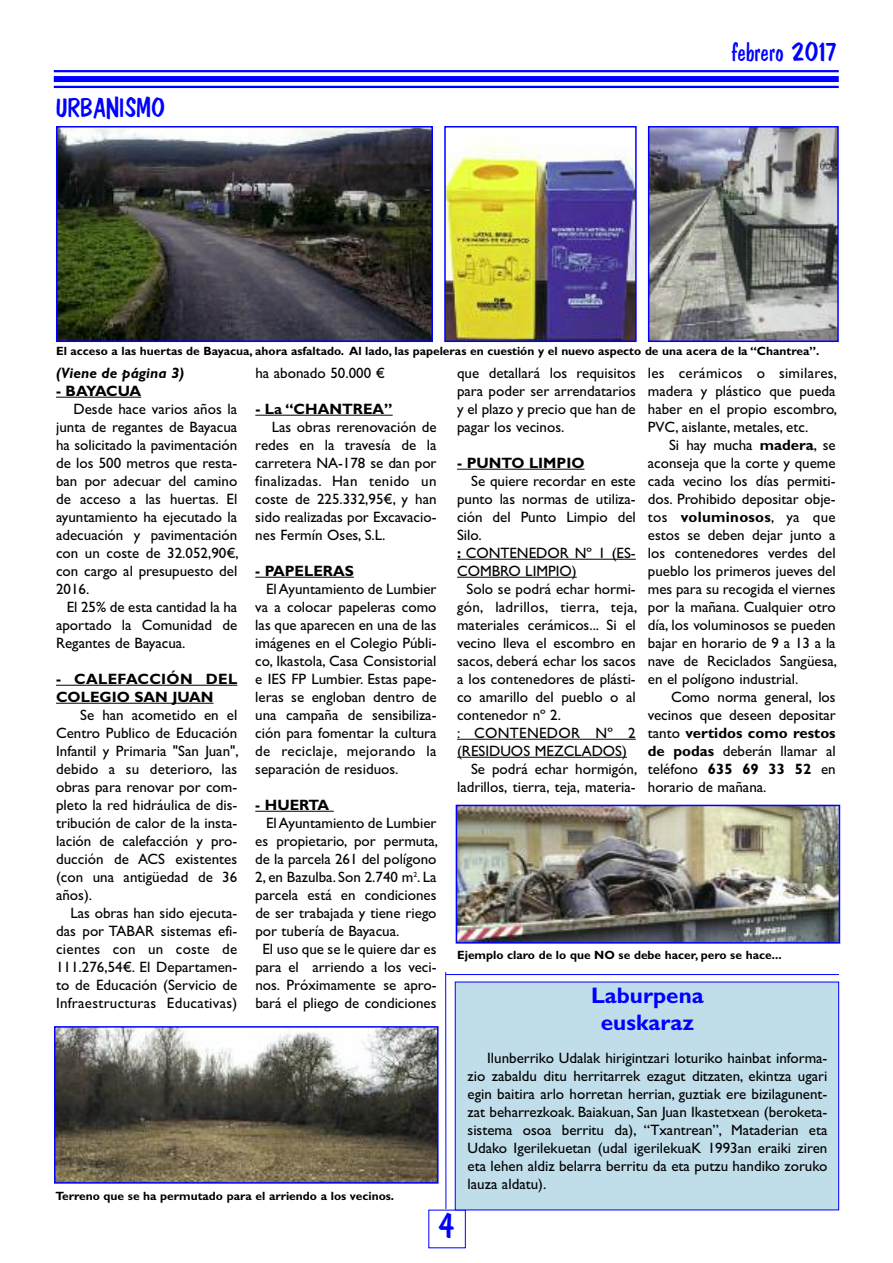
<style>
.page{position:relative;width:893px;height:1263px;background:#fff}
.page>*{position:absolute;margin:0;border:0;box-sizing:border-box;transform-origin:0 0}
.t1{font:36px "Banga S Si";color:#00f}
.t2{font:27px "Banga S Si";color:#00f}
.t3{font:700 22.5px/27px "Gill Sans";letter-spacing:-.005em;color:#00f;text-align:center}
.t4{font:15px/18px "Gill Sans";color:#000;text-align:justify}
.t5{font:700 15px/18px "Gill Sans";color:#000}
.t6{font:15px "Gill Sans";letter-spacing:.02em;color:#000}
.t7{font:italic 700 15px "Gill Sans";color:#000}
.t8{font:700 15px "Gill Sans";letter-spacing:-.04em;color:#000}
.t9{font:700 12px "Gill Sans";color:#000}
.s1{font-weight:700}
</style>
<div class="page">
<div style="left:455px;top:982px;width:384px;height:228px;background:#c0ddea"></div>
<div style="left:455px;top:982px;width:384px;height:228px;border:1px solid #00f"></div>
<hr style="left:54px;top:70px;width:785px;height:2px;background:#00f">
<div style="left:54px;top:76px;width:785px;height:6px;background:#00f"></div>
<hr style="left:54px;top:86px;width:785px;height:2px;background:#00f">
<hr style="left:56px;top:397px;width:85px;height:1px;background:#000">
<hr style="left:56px;top:685px;width:181px;height:1px;background:#000">
<hr style="left:56px;top:703px;width:157px;height:1px;background:#000">
<hr style="left:255px;top:415px;width:138px;height:1px;background:#000">
<hr style="left:255px;top:577px;width:99px;height:1px;background:#000">
<hr style="left:255px;top:811px;width:79px;height:1px;background:#000">
<img style="left:447px;top:144px;width:187px;height:195px">
<div style="left:444px;top:126px;width:193px;height:216px;border:2px solid #00f"></div>
<img style="left:59px;top:129px;width:371px;height:210px">
<div style="left:56px;top:126px;width:377px;height:216px;border:2px solid #00f"></div>
<img style="left:57px;top:1029px;width:379px;height:151px">
<div style="left:54px;top:1026px;width:385px;height:157px;border:2px solid #00f"></div>
<img style="left:651px;top:129px;width:185px;height:210px">
<div style="left:648px;top:126px;width:191px;height:216px;border:2px solid #00f"></div>
<hr style="left:457px;top:469px;width:127px;height:1px;background:#000">
<hr style="left:466px;top:559px;width:170px;height:1px;background:#000">
<hr style="left:457px;top:577px;width:120px;height:1px;background:#000">
<hr style="left:457px;top:739px;width:179px;height:1px;background:#000">
<hr style="left:457px;top:757px;width:170px;height:1px;background:#000">
<img style="left:459px;top:808px;width:378px;height:133px">
<div style="left:456px;top:805px;width:384px;height:139px;border:2px solid #00f"></div>
<hr style="left:445px;top:972px;width:1px;height:237px;background:#00f">
<hr style="left:446px;top:974px;width:393px;height:1px;background:#00f">
<h2 class="t2" style="left:56px;top:92px;width:111px">URBANISMO</h2>
<h2 class="t2" style="left:731px;top:36px;width:108px">febrero 2017</h2>
<p class="t9" style="left:56px;top:344px;width:765px">El acceso a las huertas de Bayacua, ahora asfaltado. Al lado, las papeleras en cuestión y el nuevo aspecto de una acera de la “Chantrea”.</p>
<p class="t4" style="left:457px;top:364px;width:180px">que detallará los requisitos para poder ser arrendatarios y el plazo y precio que han de pagar los vecinos.</p>
<p class="t5" style="left:457px;top:454px;width:129px">- PUNTO LIMPIO</p>
<p class="t4" style="left:457px;top:472px;width:180px;text-align:left;text-indent:14px">Se quiere recordar en este punto las normas de utiliza&shy;ción del Punto Limpio del<br>Silo.<br><span class="s1">:</span> CONTENEDOR Nº 1 (ES-<br>COMBRO LIMPIO)</p>
<p class="t4" style="left:466px;top:580px;width:171px">Solo se podrá echar hormi-</p>
<p class="t6" style="left:457px;top:598px;width:182px">gón, ladrillos, tierra, teja,</p>
<p class="t4" style="left:457px;top:616px;width:180px">materiales cerámicos... Si el</p>
<p class="t4" style="left:457px;top:634px;width:180px">vecino lleva el escombro en</p>
<p class="t4" style="left:457px;top:652px;width:180px">sacos, deberá echar los sacos</p>
<p class="t4" style="left:457px;top:670px;width:180px">a los contenedores de plásti-</p>
<p class="t4" style="left:457px;top:688px;width:180px">co amarillo del pueblo o al</p>
<p class="t4" style="left:457px;top:706px;width:106px">contenedor nº 2.</p>
<p class="t6" style="left:457px;top:724px;width:180px">: CONTENEDOR Nº 2</p>
<p class="t4" style="left:457px;top:742px;width:171px">(RESIDUOS MEZCLADOS)</p>
<p class="t4" style="left:471px;top:760px;width:168px">Se podrá echar hormigón,</p>
<p class="t4" style="left:457px;top:778px;width:180px">ladrillos, tierra, teja, materia-</p>
<p class="t4" style="left:648px;top:364px;width:191px">les cerámicos o similares, madera y plástico que pueda haber en el propio escombro, PVC, aislante, metales, etc.</p>
<p class="t4" style="left:648px;top:436px;width:191px;text-indent:21px">Si hay mucha <span class="s1">madera</span>, se aconseja que la corte y queme cada vecino los días permiti&shy;dos. Prohibido depositar obje&shy;tos <span class="s1">voluminosos</span>, ya que estos se deben dejar junto a los contenedores verdes del pueblo los primeros jueves del mes para su recogida el viernes por la mañana. Cualquier otro día, los voluminosos se pueden bajar en horario de 9 a 13 a la nave de Reciclados Sangüesa, en el polígono industrial.</p>
<p class="t4" style="left:648px;top:688px;width:189px;text-indent:23px">Como norma general, los vecinos que deseen depositar tanto <span class="s1">vertidos como restos de podas</span> deberán llamar al teléfono <span class="s1">635 69 33 52</span> en horario de mañana.</p>
<p class="t7" style="left:56px;top:364px;width:130px">(Viene de página 3)</p>
<p class="t8" style="left:56px;top:382px;width:87px">- BAYACUA</p>
<p class="t4" style="left:56px;top:400px;width:184px;text-indent:17px">Desde hace varios años la junta de regantes de Bayacua ha solicitado la pavimentación de los 500 metros que resta&shy;ban por adecuar del camino de acceso a las huertas. El ayuntamiento ha ejecutado la adecuación y pavimentación con un coste de 32.052,90€, con cargo al presupuesto del 2016.</p>
<p class="t4" style="left:56px;top:598px;width:183px;text-indent:11px">El 25% de esta cantidad la ha aportado la Comunidad de Regantes de Bayacua.</p>
<p class="t5" style="left:56px;top:670px;width:183px">- CALEFACCIÓN DEL<br>COLEGIO SAN JUAN</p>
<p class="t4" style="left:56px;top:706px;width:184px;text-indent:24px">Se han acometido en el Centro Publico de Educación Infantil y Primaria "San Juan", debido a su deterioro, las obras para renovar por com&shy;pleto la red hidráulica de dis&shy;tribución de calor de la insta&shy;lación de calefacción y pro&shy;ducción de ACS existentes (con una antigüedad de 36 años).</p>
<p class="t4" style="left:56px;top:904px;width:183px;text-indent:14px">Las obras han sido ejecuta&shy;das por TABAR sistemas efi&shy;cientes con un coste de 111.276,54€. El Departamen&shy;to de Educación (Servicio de Infraestructuras Educativas)</p>
<p class="t4" style="left:255px;top:364px;width:131px">ha abonado 50.000 €</p>
<p class="t5" style="left:255px;top:400px;width:139px">- La “CHANTREA”</p>
<p class="t4" style="left:255px;top:418px;width:183px;text-indent:17px">Las obras rerenovación de redes en la travesía de la carretera NA-178 se dan por finalizadas. Han tenido un coste de 225.332,95€, y han sido realizadas por Excavacio&shy;nes Fermín Oses, S.L.</p>
<p class="t5" style="left:255px;top:562px;width:100px">- PAPELERAS</p>
<p class="t4" style="left:255px;top:580px;width:183px;text-indent:11px">ElAyuntamiento de Lumbier va a colocar papeleras como las que aparecen en una de las imágenes en el Colegio Públi&shy;co, Ikastola, Casa Consistorial e IES FP Lumbier. Estas pape&shy;leras se engloban dentro de una campaña de sensibiliza&shy;ción para fomentar la cultura de reciclaje, mejorando la separación de residuos.</p>
<p class="t5" style="left:255px;top:796px;width:75px">- HUERTA</p>
<p class="t4" style="left:266px;top:814px;width:172px">ElAyuntamiento de Lumbier</p>
<p class="t4" style="left:255px;top:832px;width:184px">es propietario, por permuta,</p>
<p class="t4" style="left:255px;top:850px;width:183px">de la parcela 261 del polígono</p>
<p class="t4" style="left:255px;top:868px;width:183px">2, en Bazulba. Son 2.740 m<sup>2</sup>. La</p>
<p class="t4" style="left:255px;top:886px;width:183px">parcela está en condiciones</p>
<p class="t4" style="left:255px;top:904px;width:183px">de ser trabajada y tiene riego</p>
<p class="t4" style="left:255px;top:922px;width:146px">por tubería de Bayacua.</p>
<p class="t4" style="left:262px;top:940px;width:176px">El uso que se le quiere dar es</p>
<p class="t4" style="left:255px;top:958px;width:183px">para el arriendo a los veci-</p>
<p class="t4" style="left:255px;top:976px;width:183px">nos. Próximamente se apro-</p>
<p class="t4" style="left:255px;top:994px;width:183px">bará el pliego de condiciones</p>
<p class="t9" style="left:457px;top:948px;width:326px">Ejemplo claro de lo que NO se debe hacer, pero se hace...</p>
<h3 class="t3" style="left:591px;top:981px;width:114px">Laburpena euskaraz</h3>
<p class="t4" style="left:468px;top:1048px;width:361px;text-indent:20px">Ilunberriko Udalak hirigintzari loturiko hainbat informa&shy;zio zabaldu ditu herritarrek ezagut ditzaten, ekintza ugari egin baitira arlo horretan herrian, guztiak ere bizilagunent&shy;zat beharrezkoak. Baiakuan, San Juan Ikastetxean (beroketa&shy;sistema osoa berritu da), “Txantrean”, Mataderian eta Udako Igerilekuetan (udal igerilekuaK 1993an eraiki ziren eta lehen aldiz belarra berritu da eta putzu handiko zoruko lauza aldatu).</p>
<p class="t9" style="left:56px;top:1189px;width:340px">Terreno que se ha permutado para el arriendo a los vecinos.</p>
<h1 class="t1" style="left:439px;top:1205px;width:18px">4</h1>
</div>
